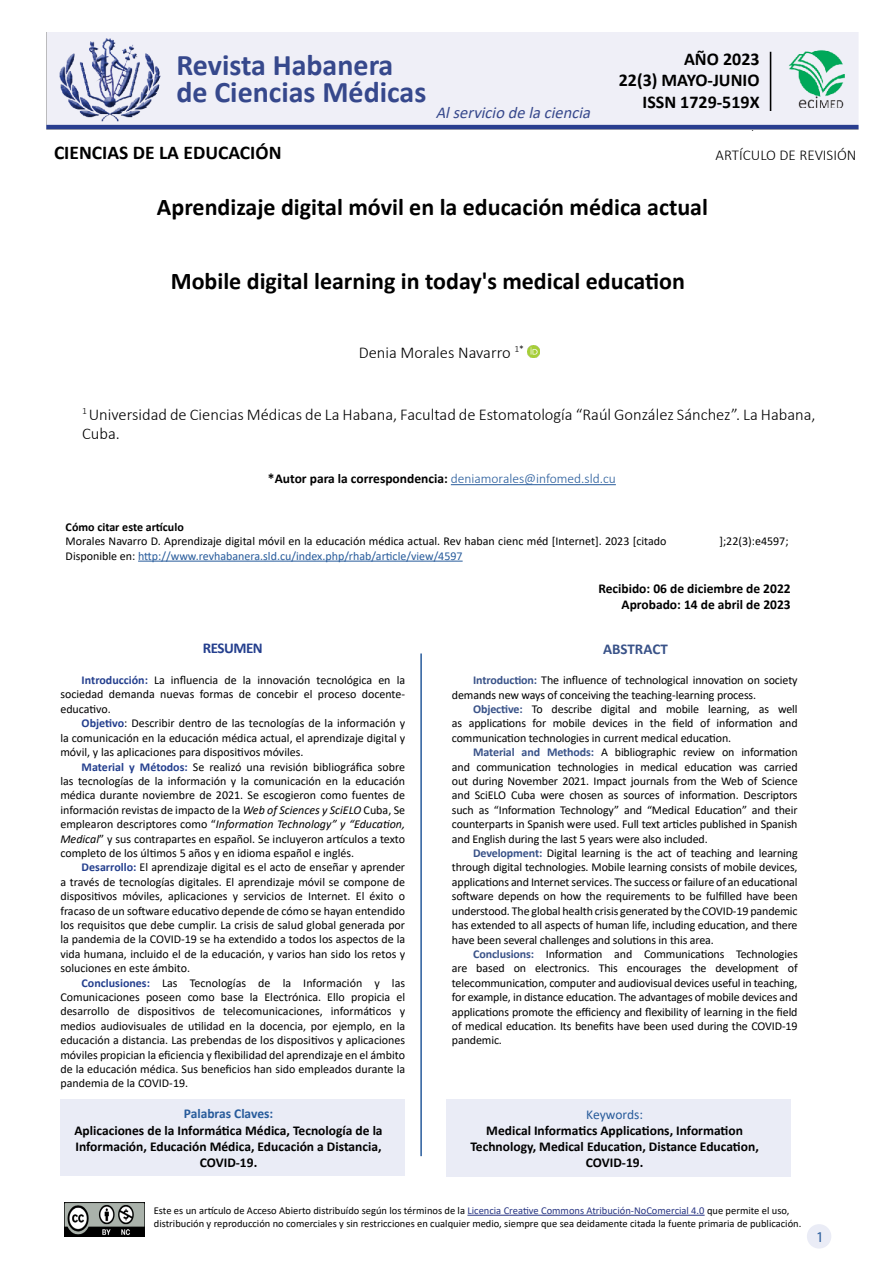
<style>
.page{position:relative;width:893px;height:1263px;background:#fff}
.page>*{position:absolute;margin:0;border:0;box-sizing:border-box;transform-origin:0 0}
.t1{font:700 30px/27px "Calibri";color:#36488c}
.t2{font:700 24px "Calibri";color:#000}
.t3{font:700 19.5px "Calibri";color:#000}
.t4{font:700 18px/21.6px "Calibri";color:#000;text-align:right}
.t5{font:300 16.5px/19.8px "Calibri";color:#000}
.t6{font:italic 16.5px "Calibri";color:#36488c}
.t7{font:300 15px "Calibri";color:#000}
.t8{font:700 15px "Calibri";color:#395288}
.t9{font:700 15px "Calibri";letter-spacing:-.03em;color:#243f8e}
.t10{font:15px "Myriad Pro";color:#275b9b}
.t11{font:700 13.5px/16.2px "Calibri";color:#000;text-align:center}
.t12{font:700 13.5px "Calibri";color:#275b9b}
.t13{font:13.5px "Calibri";letter-spacing:-.005em;color:#275b9b}
.t14{font:12px/14.4px "Calibri";letter-spacing:-.01em;color:#000;text-align:justify}
.t15{font:12px "Calibri";color:#275b9b}
.t16{font:700 12px "Calibri";color:#000}
.t17{font:10.5px/12.6px "Calibri";color:#000}
.s1{font-weight:300;color:#275b9b}
.s2{color:#000}
.s3{font-weight:700;color:#243f8e}
.s4{font-style:italic}
.s5{font-weight:700;color:#395288}
.s6{color:#283583}
</style>
<div class="page">
<div style="left:807px;top:1224px;width:24px;height:24px;background:#eaecf6;border-radius:50%"></div>
<img style="left:65px;top:1202px;width:80px;height:34px">
<hr style="left:467px;top:1215px;width:238px;height:1px;background:#283583">
<img style="left:47px;top:33px;width:812px;height:97px">
<hr style="left:420px;top:653px;width:2px;height:503px;background:#275b9b">
<svg style="left:528px;top:346px;width:12px;height:12px"></svg>
<hr style="left:451px;top:484px;width:165px;height:1px;background:#275b9b">
<div style="left:60px;top:1099px;width:345px;height:77px;background:#eaecf6"></div>
<div style="left:446px;top:1099px;width:345px;height:77px;background:#eaecf6"></div>
<hr style="left:138px;top:561px;width:325px;height:1px;background:#275b9b">
<h1 class="t1" style="left:176px;top:51px;width:251px">Revista Habanera de Ciencias Médicas</h1>
<h3 class="t4" style="left:619px;top:48px;width:142px">AÑO 2023<br>22(3) MAYO-JUNIO<br>ISSN 1729-519X</h3>
<h3 class="t6" style="left:436px;top:101px;width:161px">Alserviciodelaciencia</h3>
<h3 class="t3" style="left:54px;top:138px;width:229px">CIENCIAS DE LA EDUCACIÓN</h3>
<p class="t7" style="left:716px;top:145px;width:142px">ARTÍCULO DE REVISIÓN</p>
<h2 class="t2" style="left:157px;top:190px;width:553px">Aprendizaje digital móvil en la educación médica actual</h2>
<h3 class="t4" style="left:529px;top:64px;width:215px">21(5) SEPTIEMBRE-OCTUBRE</h3>
<h2 class="t2" style="left:171px;top:265px;width:516px">Mobile digital learning in today's medical education</h2>
<h3 class="t5" style="left:359px;top:342px;width:167px">Denia Morales Navarro <sup>1*</sup></h3>
<h3 class="t5" style="left:82px;top:404px;width:735px"><sup>1</sup> Universidad de Ciencias Médicas de La Habana, Facultad de Estomatología “Raúl González Sánchez”. La Habana,<br>Cuba.</h3>
<p class="t11" style="left:268px;top:470px;width:349px">*Autor para la correspondencia: <span class="s1">deniamorales@infomed.sld.cu</span></p>
<p class="t16" style="left:66px;top:518px;width:120px">Cómo citar este artículo</p>
<p class="t14" style="left:66px;top:534px;width:602px">Morales Navarro D. Aprendizaje digital móvil en la educación médica actual. Rev haban cienc méd [Internet]. 2023 [citado</p>
<p class="t14" style="left:719px;top:534px;width:71px">];22(3):e4597;</p>
<p class="t15" style="left:66px;top:547px;width:398px"><span class="s2">Disponible en:</span> http://www.revhabanera.sld.cu/index.php/rhab/article/view/4597</p>
<p class="t9" style="left:203px;top:638px;width:62px">RESUMEN</p>
<p class="t14" style="left:60px;top:673px;width:346px;text-indent:21px"><span class="s3">Introducción:</span> La influencia de la innovación tecnológica en la sociedad demanda nuevas formas de concebir el proceso docente&shy;educativo.</p>
<p class="t14" style="left:60px;top:716px;width:346px;text-indent:21px"><span class="s3">Objetivo</span>: Describir dentro de las tecnologías de la información y la comunicación en la educación médica actual, el aprendizaje digital y móvil, y las aplicaciones para dispositivos móviles.</p>
<p class="t14" style="left:60px;top:759px;width:346px;text-indent:21px"><span class="s3">Material y Métodos:</span> Se realizó una revisión bibliográfica sobre las tecnologías de la información y la comunicación en la educación médica durante noviembre de 2021. Se escogieron como fuentes de información revistas de impacto de la <span class="s4">Web of Sciences y SciELO</span> Cuba, Se emplearon descriptores como “<span class="s4">Information Technology” y “Education, Medical</span>” y sus contrapartes en español. Se incluyeron artículos a texto completo de los últimos 5 años y en idioma español e inglés.</p>
<p class="t14" style="left:60px;top:860px;width:346px;text-indent:21px"><span class="s3">Desarrollo:</span> El aprendizaje digital es el acto de enseñar y aprender a través de tecnologías digitales. El aprendizaje móvil se compone de dispositivos móviles, aplicaciones y servicios de Internet. El éxito o fracaso de un software educativo depende de cómo se hayan entendido los requisitos que debe cumplir. La crisis de salud global generada por la pandemia de la COVID-19 se ha extendido a todos los aspectos de la vida humana, incluido el de la educación, y varios han sido los retos y soluciones en este ámbito.</p>
<p class="t14" style="left:60px;top:975px;width:346px;text-indent:21px"><span class="s3">Conclusiones:</span> Las Tecnologías de la Información y las Comunicaciones poseen como base la Electrónica. Ello propicia el desarrollo de dispositivos de telecomunicaciones, informáticos y medios audiovisuales de utilidad en la docencia, por ejemplo, en la educación a distancia. Las prebendas de los dispositivos y aplicaciones móviles propician la eficiencia y flexibilidad del aprendizaje en el ámbito de la educación médica. Sus beneficios han sido empleados durante la pandemia de la COVID-19.</p>
<p class="t12" style="left:184px;top:1104px;width:91px">Palabras Claves:</p>
<p class="t11" style="left:74px;top:1122px;width:310px">Aplicaciones de la Informática Médica, Tecnología de la<br>Información, Educación Médica, Educación a Distancia,<br>COVID-19.</p>
<p class="t11" style="left:598px;top:580px;width:194px;text-align:right">Recibido: 06 de diciembre de 2022<br>Aprobado: 14 de abril de 2023</p>
<p class="t8" style="left:603px;top:638px;width:66px">ABSTRACT</p>
<p class="t14" style="left:452px;top:673px;width:347px;text-indent:21px"><span class="s5">Introduction:</span> The influence of technological innovation on society demands new ways of conceiving the teaching-learning process.</p>
<p class="t14" style="left:452px;top:701px;width:347px;text-indent:21px"><span class="s5">Objective:</span> To describe digital and mobile learning, as well as applications for mobile devices in the field of information and communication technologies in current medical education.</p>
<p class="t14" style="left:452px;top:745px;width:347px;text-indent:21px"><span class="s5">Material and Methods:</span> A bibliographic review on information and communication technologies in medical education was carried out during November 2021. Impact journals from the Web of Science and SciELO Cuba were chosen as sources of information. Descriptors such as “Information Technology” and “Medical Education” and their counterparts in Spanish were used. Full text articles published in Spanish and English during the last 5 years were also included.</p>
<p class="t14" style="left:452px;top:845px;width:347px;text-indent:21px"><span class="s5">Development:</span> Digital learning is the act of teaching and learning through digital technologies. Mobile learning consists of mobile devices, applications and Internet services. The success or failure of an educational software depends on how the requirements to be fulfilled have been understood. The global health crisis generated by the COVID-19 pandemic has extended to all aspects of human life, including education, and there have been several challenges and solutions in this area.</p>
<p class="t14" style="left:452px;top:946px;width:347px;text-indent:21px"><span class="s5">Conclusions:</span> Information and Communications Technologies are based on electronics. This encourages the development of telecommunication, computer and audiovisual devices useful in teaching, for example, in distance education. The advantages of mobile devices and applications promote the efficiency and flexibility of learning in the field of medical education. Its benefits have been used during the COVID-19 pandemic.</p>
<p class="t13" style="left:586px;top:1105px;width:58px">Keywords:</p>
<p class="t11" style="left:470px;top:1122px;width:290px">Medical Informatics Applications, Information<br>Technology, Medical Education, Distance Education,<br>COVID-19.</p>
<p class="t17" style="left:154px;top:1204px;width:649px">Este es un artículo de Acceso Abierto distribuído según los términos de la <span class="s6">Licencia Creative Commons Atribución-NoComercial 4.0</span> que permite el uso, distribución y reproducción no comerciales y sin restricciones en cualquier medio, siempre que sea deidamente citada la fuente primaria de publicación.</p>
<p class="t10" style="left:816px;top:1228px;width:9px">1</p>
</div>
